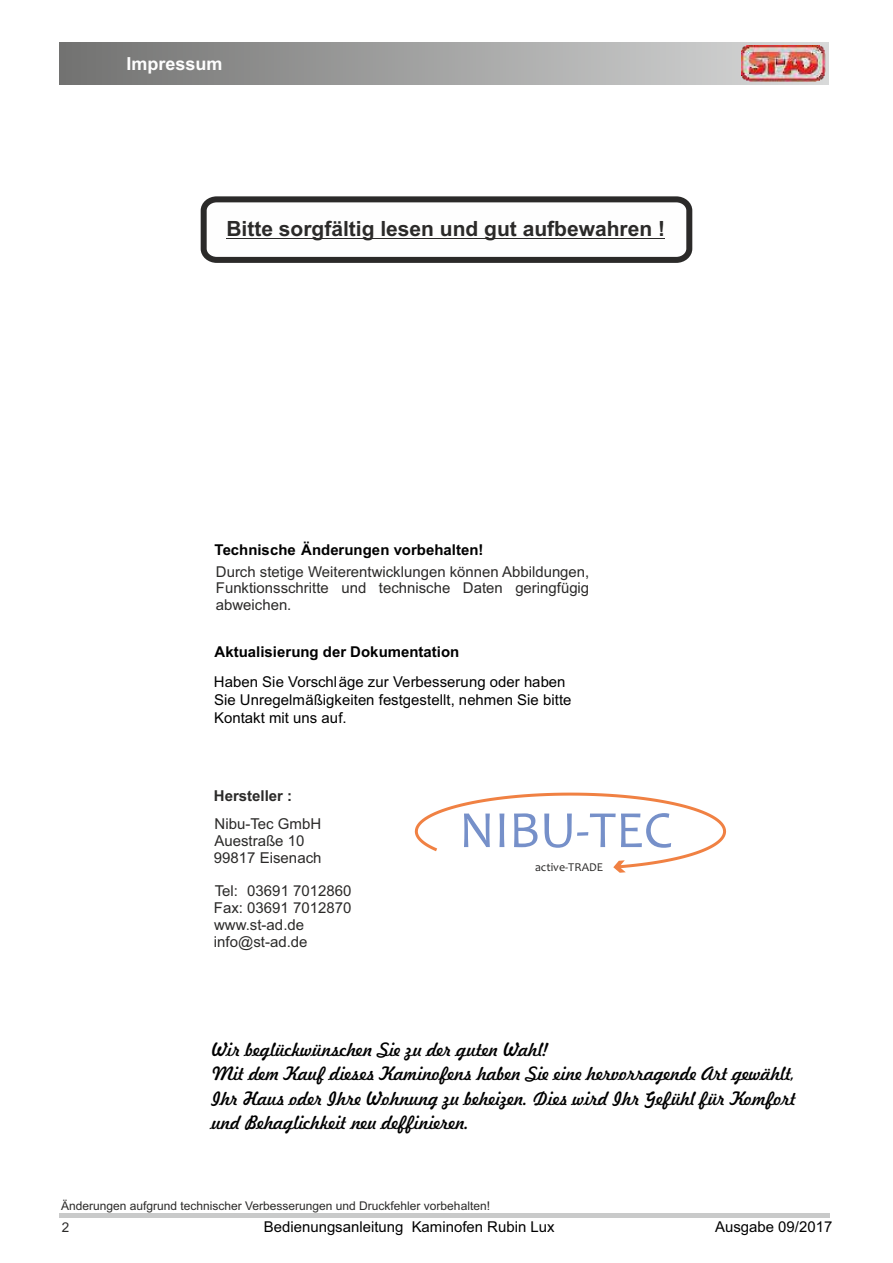
<style>
.page{position:relative;width:893px;height:1263px;background:#fff}
.page>*{position:absolute;margin:0;border:0;box-sizing:border-box;transform-origin:0 0}
.t1{font:52.65px "Candara";color:#7690c9}
.t2{font:700 21px "Arial";color:#2b2a29}
.t3{font:18px/24.3px "Freehand 521 BT Regular C";color:#000}
.t4{font:600 18px "Avant Garde IT Cby BT";color:#fefefe}
.t5{font:15px/16.8px "Arial";color:#2b2a29}
.t6{font:15px/18px "Arial";color:#000}
.t7{font:700 15px "Arial";color:#000}
.t8{font:700 15px "Arial";color:#2b2a29}
.t9{font:13.5px "Arial";color:#2b2a29}
.t10{font:12px "Arial";color:#2b2a29}
.t11{font:12px "Candara";color:#2b2a29}
</style>
<div class="page">
<svg style="left:200px;top:196px;width:493px;height:67px"></svg>
<hr style="left:226px;top:238px;width:439px;height:1px;background:#2b2a29">
<div style="left:60px;top:1213px;width:770px;height:5px;background:#c9caca"></div>
<div style="left:59px;top:42px;width:769px;height:43px;background:linear-gradient(to right,#727271,#d8d8d8)"></div>
<img style="left:742px;top:45px;width:83px;height:37px">
<svg style="left:415px;top:792px;width:311px;height:81px"></svg>
<p class="t4" style="left:126px;top:56px;width:93px">Impressum</p>
<h2 class="t2" style="left:226px;top:221px;width:440px">Bitte sorgfältig lesen und gut aufbewahren !</h2>
<p class="t7" style="left:215px;top:544px;width:270px">Technische Änderungen vorbehalten!</p>
<p class="t5" style="left:216px;top:564px;width:375px;text-align:justify">Durch stetige Weiterentwicklungen können Abbildungen, Funktionsschritte und technische Daten geringfügig abweichen.</p>
<p class="t7" style="left:215px;top:646px;width:246px">Aktualisierung der Dokumentation</p>
<p class="t6" style="left:214px;top:674px;width:359px">Haben Sie Vorschläge zur Verbesserung oder haben<br>Sie Unregelmäßigkeiten festgestellt, nehmen Sie bitte<br>Kontakt mit uns auf.</p>
<p class="t8" style="left:214px;top:790px;width:80px">Hersteller :</p>
<p class="t5" style="left:214px;top:817px;width:109px">Nibu-Tec GmbH<br>Auestraße 10<br>99817 Eisenach</p>
<p class="t5" style="left:247px;top:884px;width:106px">03691 7012860</p>
<p class="t5" style="left:214px;top:884px;width:139px">Tel:<br>Fax: 03691 7012870 www.st-ad.de info@st-ad.de</p>
<h1 class="t1" style="left:459px;top:809px;width:215px">NIBU-TEC</h1>
<p class="t11" style="left:535px;top:862px;width:70px">active-TRADE</p>
<p class="t3" style="left:211px;top:1039px;width:586px">Wir beglückwünschen Sie zu der guten Wahl!<br>Mit dem Kauf dieses Kaminofens haben Sie eine hervorragende Art gewählt, Ihr Haus oder Ihre Wohnung zu beheizen. Dies wird Ihr Gefühl für Komfort und Behaglichkeit neu deffinieren.</p>
<p class="t10" style="left:61px;top:1201px;width:430px">Änderungen aufgrund technischer Verbesserungen und Druckfehler vorbehalten!</p>
<p class="t9" style="left:62px;top:1222px;width:9px">2</p>
<p class="t6" style="left:264px;top:1219px;width:292px">Bedienungsanleitung Kaminofen Rubin Lux</p>
<p class="t6" style="left:715px;top:1219px;width:119px">Ausgabe 09/2017</p>
</div>
